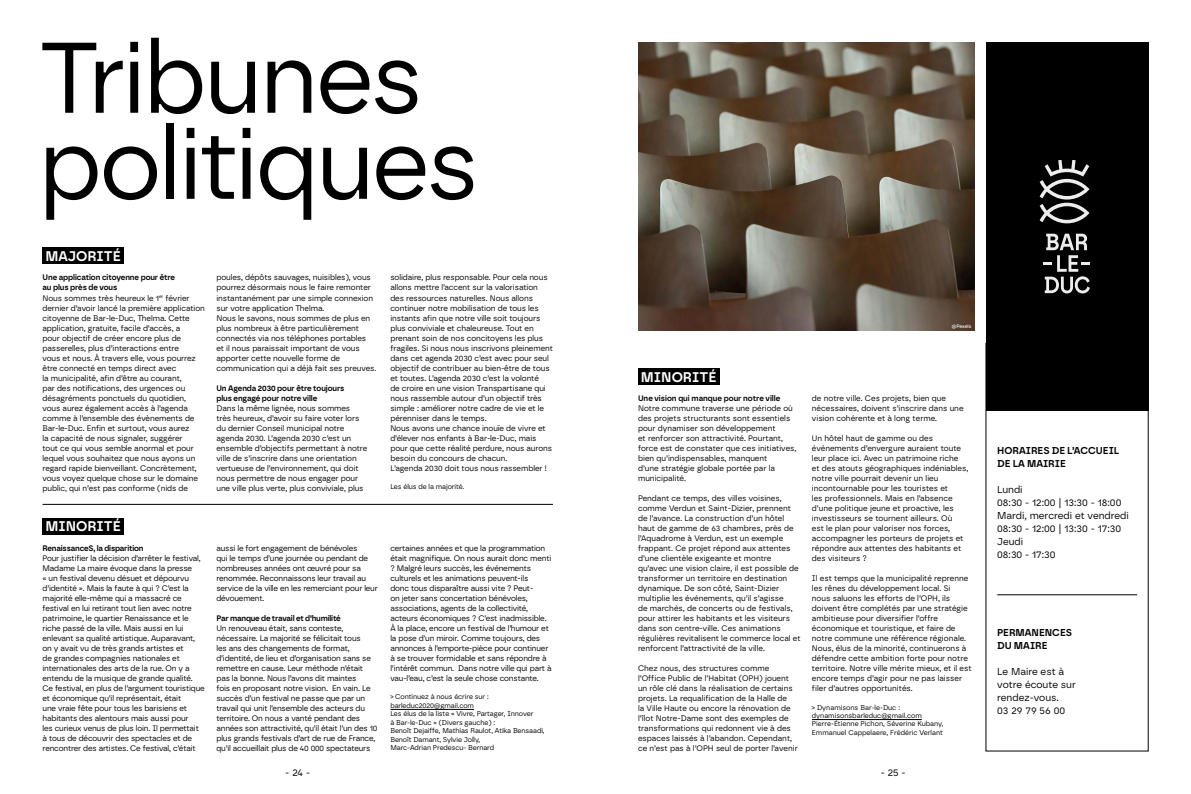
<style>
.page{position:relative;width:1191px;height:794px;background:#fff}
.page>*{position:absolute;margin:0;border:0;box-sizing:border-box;transform-origin:0 0}
.t1{font:100px/86px "Borna";letter-spacing:-.025em;color:#000}
.t2{font:600 14px "Borna";color:#fff}
.t3{font:10px/13px "Borna";color:#000}
.t4{font:600 10px/13px "Borna";color:#000}
.t5{font:8px/10px "Borna";letter-spacing:-.01em;color:#000}
.t6{font:600 8px/10px "Borna";letter-spacing:-.01em;color:#000}
.t7{font:7px/8.4px "Borna";letter-spacing:-.01em;color:#000}
.t8{font:500 5px "Borna";letter-spacing:-.015em;color:#fff}
.s1{font-weight:600}
</style>
<div class="page">
<img style="left:638px;top:43px;width:336px;height:288px">
<div style="left:985px;top:43px;width:163px;height:368px;background:#000"></div>
<hr style="left:997px;top:594px;width:140px;height:1px;background:#000">
<svg style="left:1039px;top:160px;width:50px;height:63px"></svg>
<svg style="left:1043px;top:234px;width:47px;height:59px"></svg>
<div style="left:43px;top:247px;width:81px;height:17px;background:#000"></div>
<hr style="left:43px;top:504px;width:510px;height:1px;background:#000">
<hr style="left:390px;top:709px;width:84px;height:1px;background:#000">
<div style="left:43px;top:518px;width:81px;height:17px;background:#000"></div>
<div style="left:638px;top:368px;width:81px;height:17px;background:#000"></div>
<hr style="left:812px;top:719px;width:109px;height:1px;background:#000">
<h1 class="t1" style="left:38px;top:34px;width:443px">Tribunes politiques</h1>
<h2 class="t2" style="left:45px;top:247px;width:77px">MAJORITÉ</h2>
<p class="t5" style="left:43px;top:273px;width:164px"><span class="s1">Une application citoyenne pour être<br>au plus près de vous<br></span>Nous sommes très heureux le 1<sup>er</sup> février dernier d’avoir lancé la première application citoyenne de Bar-le-Duc, Thelma. Cette application, gratuite, facile d’accès, a<br>pour objectif de créer encore plus de passerelles, plus d’interactions entre<br>vous et nous. À travers elle, vous pourrez être connecté en temps direct avec<br>la municipalité, afin d’être au courant,<br>par des notifications, des urgences ou désagréments ponctuels du quotidien, vous aurez également accès à l’agenda comme à l’ensemble des évènements de Bar-le-Duc. Enfin et surtout, vous aurez<br>la capacité de nous signaler, suggérer<br>tout ce qui vous semble anormal et pour lequel vous souhaitez que nous ayons un regard rapide bienveillant. Concrètement, vous voyez quelque chose sur le domaine public, qui n’est pas conforme (nids de</p>
<p class="t5" style="left:216px;top:273px;width:161px">poules, dépôts sauvages, nuisibles), vous pourrez désormais nous le faire remonter instantanément par une simple connexion sur votre application Thelma.<br>Nous le savons, nous sommes de plus en plus nombreux à être particulièrement connectés via nos téléphones portables<br>et il nous paraissait important de vous apporter cette nouvelle forme de communication qui a déjà fait ses preuves.</p>
<p class="t6" style="left:216px;top:383px;width:129px">Un Agenda 2030 pour être toujours plus engagé pour notre ville</p>
<p class="t5" style="left:216px;top:403px;width:152px">Dans la même lignée, nous sommes<br>très heureux, d’avoir su faire voter lors du dernier Conseil municipal notre agenda 2030. L’agenda 2030 c’est un ensemble d’objectifs permettant à notre ville de s’inscrire dans une orientation vertueuse de l’environnement, qui doit nous permettre de nous engager pour une ville plus verte, plus conviviale, plus</p>
<h2 class="t2" style="left:45px;top:518px;width:77px">MINORITÉ</h2>
<p class="t6" style="left:43px;top:543px;width:102px">RenaissanceS, la disparition</p>
<p class="t5" style="left:43px;top:553px;width:164px">Pour justifier la décision d’arrêter le festival, Madame La maire évoque dans la presse<br>« un festival devenu désuet et dépourvu d’identité ». Mais la faute à qui ? C’est la majorité elle-même qui a massacré ce festival en lui retirant tout lien avec notre patrimoine, le quartier Renaissance et le riche passé de la ville. Mais aussi en lui enlevant sa qualité artistique. Auparavant, on y avait vu de très grands artistes et<br>de grandes compagnies nationales et internationales des arts de la rue. On y a entendu de la musique de grande qualité.<br>Ce festival, en plus de l’argument touristique et économique qu’il représentait, était<br>une vraie fête pour tous les barisiens et habitants des alentours mais aussi pour<br>les curieux venus de plus loin. Il permettait à tous de découvrir des spectacles et de rencontrer des artistes. Ce festival, c’était</p>
<p class="t5" style="left:216px;top:543px;width:163px">aussi le fort engagement de bénévoles<br>qui le temps d’une journée ou pendant de nombreuses années ont œuvré pour sa renommée. Reconnaissons leur travail au service de la ville en les remerciant pour leur dévouement.</p>
<p class="t6" style="left:216px;top:613px;width:126px">Par manque de travail et d’humilité</p>
<p class="t5" style="left:216px;top:623px;width:162px">Un renouveau était, sans conteste, nécessaire. La majorité se félicitait tous<br>les ans des changements de format, d’identité, de lieu et d’organisation sans se remettre en cause. Leur méthode n’était pas la bonne. Nous l’avons dit maintes<br>fois en proposant notre vision. En vain. Le succès d’un festival ne passe que par un travail qui unit l’ensemble des acteurs du territoire. On nous a vanté pendant des années son attractivité, qu’il était l’un des 10 plus grands festivals d’art de rue de France, qu’il accueillait plus de 40 000 spectateurs</p>
<p class="t5" style="left:390px;top:273px;width:164px">solidaire, plus responsable. Pour cela nous allons mettre l’accent sur la valorisation des ressources naturelles. Nous allons continuer notre mobilisation de tous les instants afin que notre ville soit toujours plus conviviale et chaleureuse. Tout en prenant soin de nos concitoyens les plus fragiles. Si nous nous inscrivons pleinement dans cet agenda 2030 c’est avec pour seul objectif de contribuer au bien-être de tous et toutes. L’agenda 2030 c’est la volonté<br>de croire en une vision Transpartisane qui nous rassemble autour d’un objectif très simple : améliorer notre cadre de vie et le pérenniser dans le temps.<br>Nous avons une chance inouïe de vivre et d’élever nos enfants à Bar-le-Duc, mais pour que cette réalité perdure, nous aurons besoin du concours de chacun.<br>L’agenda 2030 doit tous nous rassembler !</p>
<p class="t7" style="left:390px;top:482px;width:76px">Les élus de la majorité.</p>
<p class="t5" style="left:390px;top:543px;width:163px">certaines années et que la programmation était magnifique. On nous aurait donc menti ? Malgré leurs succès, les événements culturels et les animations peuvent-ils<br>donc tous disparaître aussi vite ? Peut-<br>on jeter sans concertation bénévoles, associations, agents de la collectivité, acteurs économiques ? C’est inadmissible.<br>À la place, encore un festival de l’humour et la pose d’un miroir. Comme toujours, des annonces à l’emporte-pièce pour continuer à se trouver formidable et sans répondre à l’intérêt commun. Dans notre ville qui part à vau-l’eau, c’est la seule chose constante.</p>
<p class="t7" style="left:390px;top:693px;width:156px">&gt; Continuez à nous écrire sur : barleduc2020@gmail.com<br>Les élus de la liste « Vivre, Partager, Innover<br>à Bar-le-Duc » (Divers gauche) :<br>Benoît Dejaiffe, Mathias Raulot, Atika Bensaadi, Benoît Damant, Sylvie Jolly,<br>Marc-Adrian Predescu- Bernard</p>
<p class="t8" style="left:952px;top:323px;width:21px">@Pexels</p>
<h2 class="t2" style="left:641px;top:368px;width:77px">MINORITÉ</h2>
<p class="t6" style="left:638px;top:393px;width:144px">Une vision qui manque pour notre ville</p>
<p class="t5" style="left:638px;top:403px;width:160px">Notre commune traverse une période où des projets structurants sont essentiels pour dynamiser son développement<br>et renforcer son attractivité. Pourtant, force est de constater que ces initiatives, bien qu’indispensables, manquent<br>d’une stratégie globale portée par la municipalité.</p>
<p class="t5" style="left:638px;top:493px;width:164px">Pendant ce temps, des villes voisines, comme Verdun et Saint-Dizier, prennent de l’avance. La construction d’un hôtel haut de gamme de 63 chambres, près de l’Aquadrome à Verdun, est un exemple frappant. Ce projet répond aux attentes d’une clientèle exigeante et montre qu’avec une vision claire, il est possible de transformer un territoire en destination dynamique. De son côté, Saint-Dizier multiplie les événements, qu’il s’agisse<br>de marchés, de concerts ou de festivals, pour attirer les habitants et les visiteurs dans son centre-ville. Ces animations régulières revitalisent le commerce local et renforcent l’attractivité de la ville.</p>
<p class="t5" style="left:638px;top:663px;width:161px">Chez nous, des structures comme l’Office Public de l’Habitat (OPH) jouent un rôle clé dans la réalisation de certains projets. La requalification de la Halle de<br>la Ville Haute ou encore la rénovation de l’îlot Notre-Dame sont des exemples de transformations qui redonnent vie à des espaces laissés à l’abandon. Cependant, ce n’est pas à l’OPH seul de porter l’avenir</p>
<p class="t5" style="left:812px;top:393px;width:153px">de notre ville. Ces projets, bien que nécessaires, doivent s’inscrire dans une vision cohérente et à long terme.</p>
<p class="t5" style="left:812px;top:433px;width:158px">Un hôtel haut de gamme ou des événements d’envergure auraient toute leur place ici. Avec un patrimoine riche<br>et des atouts géographiques indéniables, notre ville pourrait devenir un lieu incontournable pour les touristes et<br>les professionnels. Mais en l’absence d’une politique jeune et proactive, les investisseurs se tournent ailleurs. Où<br>est le plan pour valoriser nos forces, accompagner les porteurs de projets et répondre aux attentes des habitants et des visiteurs ?</p>
<p class="t5" style="left:812px;top:573px;width:161px">Il est temps que la municipalité reprenne les rênes du développement local. Si<br>nous saluons les efforts de l’OPH, ils doivent être complétés par une stratégie ambitieuse pour diversifier l’offre économique et touristique, et faire de notre commune une référence régionale.<br>Nous, élus de la minorité, continuerons à défendre cette ambition forte pour notre territoire. Notre ville mérite mieux, et il est encore temps d’agir pour ne pas laisser filer d’autres opportunités.</p>
<p class="t7" style="left:812px;top:703px;width:133px">&gt; Dynamisons Bar-le-Duc : dynamisonsbarleduc@gmail.com Pierre-Étienne Pichon, Séverine Kubany, Emmanuel Cappelaere, Frédéric Verlant</p>
<p class="t3" style="left:285px;top:766px;width:26px">- 24 -</p>
<p class="t3" style="left:880px;top:766px;width:27px">- 25 -</p>
<p class="t4" style="left:997px;top:444px;width:124px">HORAIRES DE L’ACCUEIL<br>DE LA MAIRIE</p>
<p class="t3" style="left:997px;top:483px;width:133px">Lundi<br>08:30 - 12:00 | 13:30 - 18:00<br>Mardi, mercredi et vendredi<br>08:30 - 12:00 | 13:30 - 17:30<br>Jeudi<br>08:30 - 17:30</p>
<p class="t4" style="left:997px;top:626px;width:76px">PERMANENCES<br>DU MAIRE</p>
<p class="t3" style="left:997px;top:665px;width:80px">Le Maire est à votre écoute sur rendez-vous.<br>03 29 79 56 00</p>
</div>
